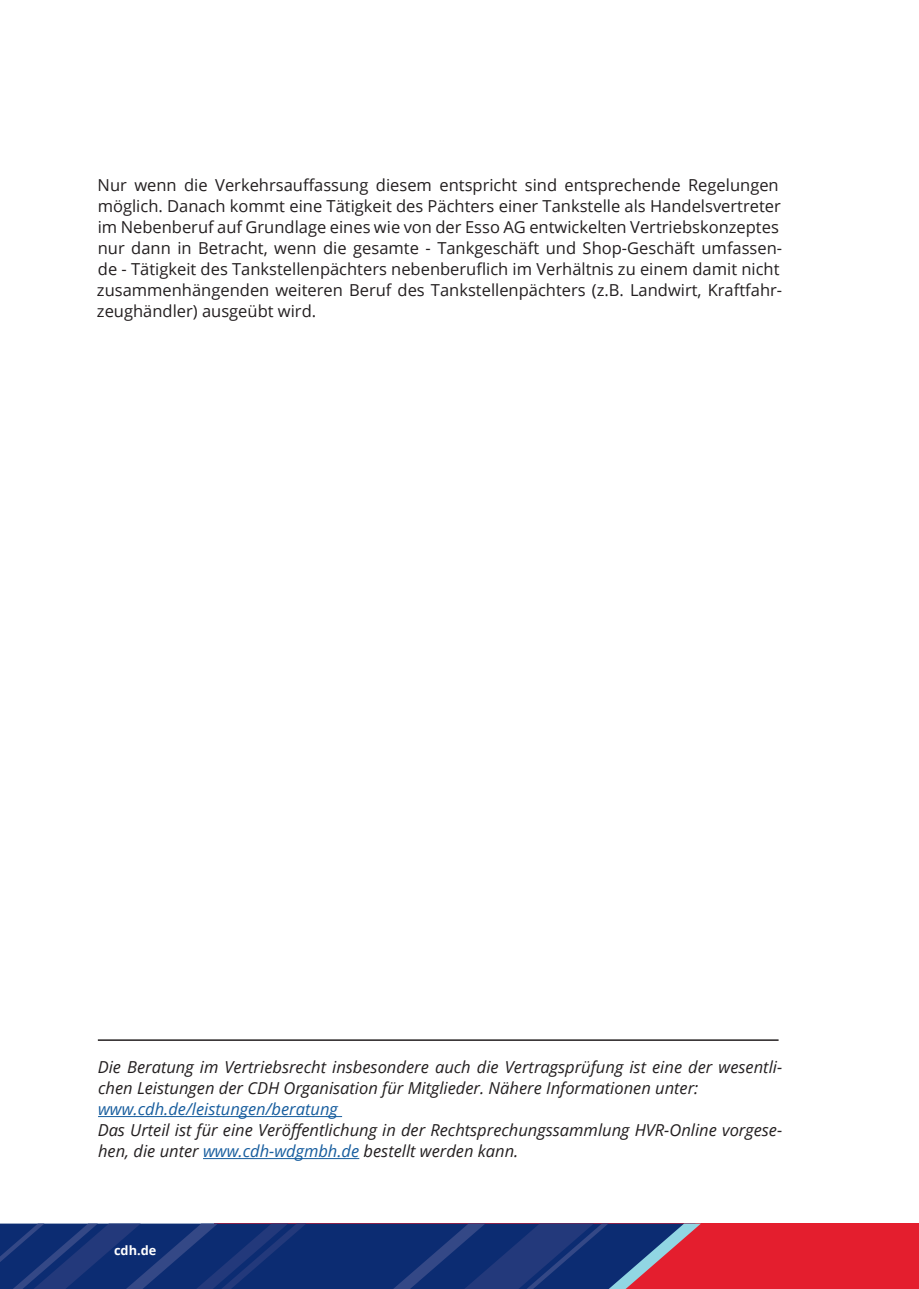
<style>
.page{position:relative;width:919px;height:1289px;background:#fff}
.page>*{position:absolute;margin:0;border:0;box-sizing:border-box;transform-origin:0 0}
.t1{font:16.5px/21px "Open Sans";color:#231f20}
.t2{font:italic 16.5px/21px "Open Sans";color:#231f20}
.t3{font:italic 16.5px "Open Sans";color:#175d9e}
.t4{font:700 12.75px "Open Sans";color:#fff}
.s1{color:#175d9e}
</style>
<div class="page">
<div style="left:215px;top:1223px;width:703px;height:65px;background:#e41e2e"></div>
<svg style="left:0;top:1223px;width:701px;height:65px;background:#233373"></svg>
<hr style="left:98px;top:1116px;width:244px;height:1px;background:#175d9e">
<hr style="left:203px;top:1158px;width:156px;height:1px;background:#175d9e">
<hr style="left:98px;top:1039px;width:680px;height:1px;background:#231f20">
<p class="t1" style="left:97px;top:174px;width:686px">Nur wenn die Verkehrsauffassung diesem entspricht sind entsprechende Regelungen möglich. Danach kommt eine Tätigkeit des Pächters einer Tankstelle als Handelsvertreter im Nebenberuf auf Grundlage eines wie von der Esso AG entwickelten Vertriebskonzeptes nur dann in Betracht, wenn die gesamte - Tankgeschäft und Shop-Geschäft umfassen&shy;de - Tätigkeit des Tankstellenpächters nebenberuflich im Verhältnis zu einem damit nicht zusammenhängenden weiteren Beruf des Tankstellenpächters (z.B. Landwirt, Kraftfahr&shy;zeughändler) ausgeübt wird.</p>
<p class="t2" style="left:98px;top:1056px;width:686px">Die Beratung im Vertriebsrecht insbesondere auch die Vertragsprüfung ist eine der wesentli&shy;chen Leistungen der CDH Organisation für Mitglieder. Nähere Informationen unter:</p>
<p class="t3" style="left:98px;top:1097px;width:241px">www.cdh.de/leistungen/beratung</p>
<p class="t2" style="left:98px;top:1119px;width:686px">Das Urteil ist für eine Veröffentlichung in der Rechtsprechungssammlung HVR-Online vorgese&shy;hen, die unter <span class="s1">www.cdh-wdgmbh.de</span> bestellt werden kann.</p>
<p class="t4" style="left:114px;top:1241px;width:44px">cdh.de</p>
</div>
